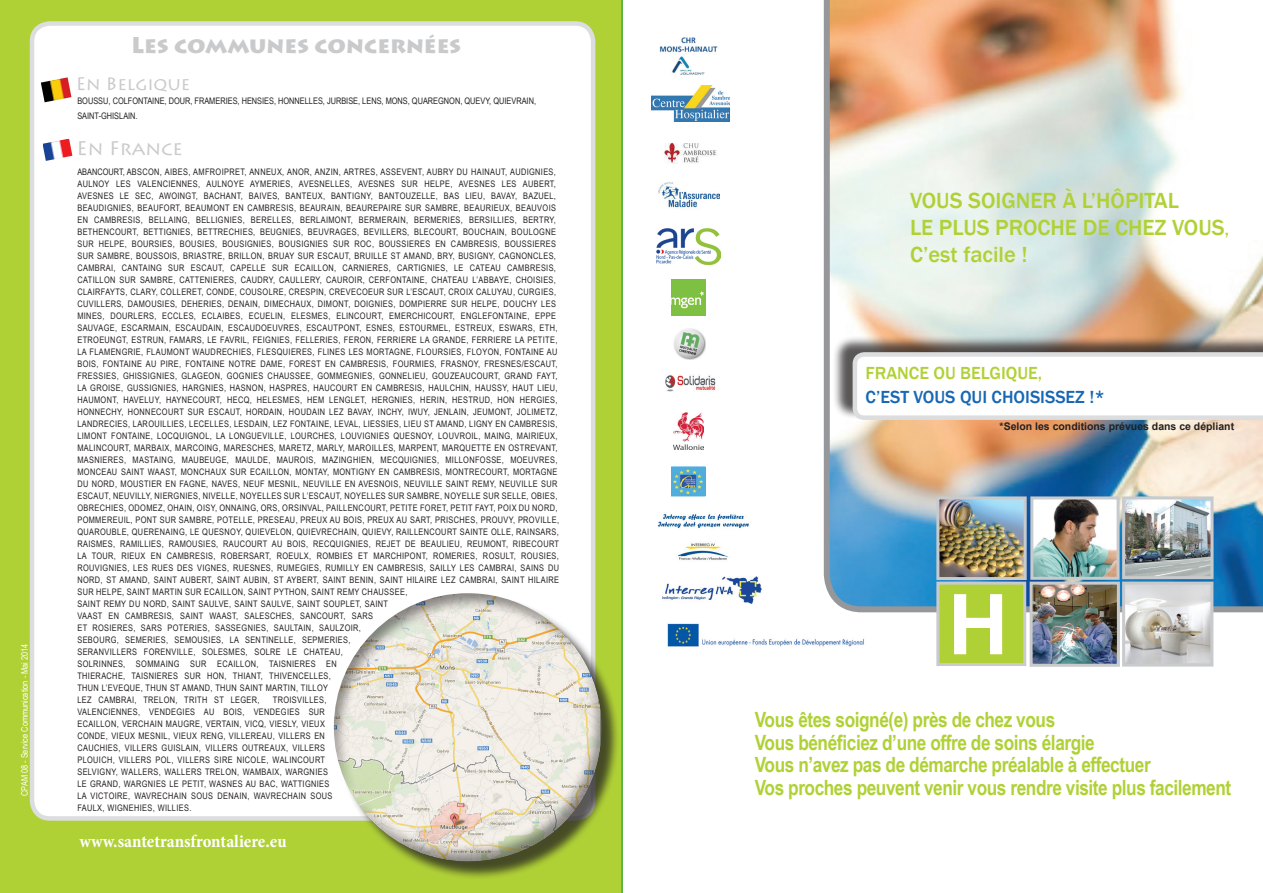
<style>
.page{position:relative;width:1263px;height:893px;background:#fff}
.page>*{position:absolute;margin:0;border:0;box-sizing:border-box;transform-origin:0 0}
.t1{font:700 84px "Arial";color:#fff}
.t2{font:500 22.5px/27px "Franklin Gothic";color:#b0d136}
.t3{font:900 22.5px "Lithos Pro";color:#c9cacc}
.t4{font:700 21px/22.5px "Arial Narrow";letter-spacing:-.02em;color:#b0d136}
.t5{font:19.5px "Lithos Pro";color:#c9cacc}
.t6{font:700 condensed 18px "Minion Pro";letter-spacing:-.005em;color:#fff}
.t7{font:500 18px "Franklin Gothic";color:#1767b3}
.t8{font:500 18px "Franklin Gothic";color:#b0d136}
.t9{font:18px "Lithos Pro";color:#c9cacc}
.t10{font:700 10.5px "Arial";color:#231f20}
.t11{font:9px/12px "Arial Narrow";letter-spacing:.04em;color:#231f20}
.t12{font:9px/15px "Arial Narrow";color:#231f20}
.t13{font:9px "Arial Narrow";color:#fff}
.s1{font-size:18px}
</style>
<div class="page">
<div style="left:0;top:0;width:623px;height:893px;background:#b0d136"></div>
<img style="left:824px;top:0;width:439px;height:612px">
<img style="left:1034px;top:500px;width:81px;height:76px">
<div style="left:1030px;top:496px;width:89px;height:84px;border:3px solid #c9cacc"></div>
<img style="left:940px;top:500px;width:83px;height:76px">
<div style="left:936px;top:496px;width:91px;height:84px;border:3px solid #c9cacc"></div>
<div style="left:832px;top:336px;width:431px;height:84px;background:#231f20;opacity:.75"></div>
<svg style="left:853px;top:352px;width:410px;height:68px"></svg>
<img style="left:1126px;top:500px;width:83px;height:75px">
<div style="left:1122px;top:496px;width:91px;height:83px;border:3px solid #c9cacc"></div>
<img style="left:1126px;top:586px;width:83px;height:77px">
<div style="left:1122px;top:582px;width:91px;height:85px;border:3px solid #c9cacc"></div>
<img style="left:1033px;top:586px;width:83px;height:77px">
<div style="left:1029px;top:582px;width:91px;height:85px;border:3px solid #c9cacc"></div>
<div style="left:938px;top:583px;width:87px;height:81px;background:#b0d136"></div>
<div style="left:936px;top:582px;width:90px;height:84px;border:3px solid #c9cacc"></div>
<img style="left:673px;top:328px;width:32px;height:31px">
<img style="left:658px;top:182px;width:61px;height:26px">
<img style="left:665px;top:375px;width:51px;height:17px">
<img style="left:673px;top:412px;width:30px;height:37px">
<img style="left:671px;top:466px;width:34px;height:30px">
<div style="left:32px;top:24px;width:561px;height:794px;background:#fff;border-radius:18px"></div>
<div style="left:30px;top:21px;width:565px;height:800px;border:4px solid #dcdddf;border-radius:18px"></div>
<img style="left:657px;top:514px;width:92px;height:46px">
<img style="left:667px;top:623px;width:197px;height:24px">
<img style="left:662px;top:576px;width:99px;height:27px">
<img style="left:43px;top:139px;width:29px;height:22px">
<img style="left:41px;top:77px;width:30px;height:25px">
<div style="left:336px;top:595px;width:284px;height:285px;background:#231f20;opacity:.75"></div>
<div style="left:333px;top:593px;width:271px;height:270px;background:#231f20;opacity:.5"></div>
<img style="left:657px;top:229px;width:63px;height:35px">
<img style="left:664px;top:143px;width:53px;height:21px">
<img style="left:659px;top:38px;width:59px;height:37px">
<img style="left:652px;top:85px;width:77px;height:36px">
<img style="left:671px;top:280px;width:35px;height:35px">
<p class="t13" style="left:18px;top:796px;width:154px;rotate:-90deg">CPAM 08 - Service Communication - Mai 2014</p>
<h2 class="t3" style="left:131px;top:31px;width:331px">Les communes concernées</h2>
<h3 class="t9" style="left:76px;top:73px;width:116px">En Belgique</h3>
<p class="t12" style="left:77px;top:92px;width:460px">BOUSSU, COLFONTAINE, DOUR, FRAMERIES, HENSIES, HONNELLES, JURBISE, LENS, MONS, QUAREGNON, QUEVY, QUIEVRAIN,<br>SAINT-GHISLAIN.</p>
<h3 class="t5" style="left:77px;top:137px;width:108px">En France</h3>
<p class="t11" style="left:77px;top:165px;width:483px">ABANCOURT, ABSCON, AIBES, AMFROIPRET, ANNEUX, ANOR, ANZIN, ARTRES, ASSEVENT, AUBRY DU HAINAUT, AUDIGNIES, AULNOY LES VALENCIENNES, AULNOYE AYMERIES, AVESNELLES, AVESNES SUR HELPE, AVESNES LES AUBERT, AVESNES LE SEC, AWOINGT, BACHANT, BAIVES, BANTEUX, BANTIGNY, BANTOUZELLE, BAS LIEU, BAVAY, BAZUEL, BEAUDIGNIES, BEAUFORT, BEAUMONT EN CAMBRESIS, BEAURAIN, BEAUREPAIRE SUR SAMBRE, BEAURIEUX, BEAUVOIS EN CAMBRESIS, BELLAING, BELLIGNIES, BERELLES, BERLAIMONT, BERMERAIN, BERMERIES, BERSILLIES, BERTRY, BETHENCOURT, BETTIGNIES, BETTRECHIES, BEUGNIES, BEUVRAGES, BEVILLERS, BLECOURT, BOUCHAIN, BOULOGNE SUR HELPE, BOURSIES, BOUSIES, BOUSIGNIES, BOUSIGNIES SUR ROC, BOUSSIERES EN CAMBRESIS, BOUSSIERES SUR SAMBRE, BOUSSOIS, BRIASTRE, BRILLON, BRUAY SUR ESCAUT, BRUILLE ST AMAND, BRY, BUSIGNY, CAGNONCLES, CAMBRAI, CANTAING SUR ESCAUT, CAPELLE SUR ECAILLON, CARNIERES, CARTIGNIES, LE CATEAU CAMBRESIS, CATILLON SUR SAMBRE, CATTENIERES, CAUDRY, CAULLERY, CAUROIR, CERFONTAINE, CHATEAU L’ABBAYE, CHOISIES, CLAIRFAYTS, CLARY, COLLERET, CONDE, COUSOLRE, CRESPIN, CREVECOEUR SUR L’ESCAUT, CROIX CALUYAU, CURGIES, CUVILLERS, DAMOUSIES, DEHERIES, DENAIN, DIMECHAUX, DIMONT, DOIGNIES, DOMPIERRE SUR HELPE, DOUCHY LES MINES, DOURLERS, ECCLES, ECLAIBES, ECUELIN, ELESMES, ELINCOURT, EMERCHICOURT, ENGLEFONTAINE, EPPE SAUVAGE, ESCARMAIN, ESCAUDAIN, ESCAUDOEUVRES, ESCAUTPONT, ESNES, ESTOURMEL, ESTREUX, ESWARS, ETH, ETROEUNGT, ESTRUN, FAMARS, LE FAVRIL, FEIGNIES, FELLERIES, FERON, FERRIERE LA GRANDE, FERRIERE LA PETITE, LA FLAMENGRIE, FLAUMONT WAUDRECHIES, FLESQUIERES, FLINES LES MORTAGNE, FLOURSIES, FLOYON, FONTAINE AU BOIS, FONTAINE AU PIRE, FONTAINE NOTRE DAME, FOREST EN CAMBRESIS, FOURMIES, FRASNOY, FRESNES/ESCAUT, FRESSIES, GHISSIGNIES, GLAGEON, GOGNIES CHAUSSEE, GOMMEGNIES, GONNELIEU, GOUZEAUCOURT, GRAND FAYT, LA GROISE, GUSSIGNIES, HARGNIES, HASNON, HASPRES, HAUCOURT EN CAMBRESIS, HAULCHIN, HAUSSY, HAUT LIEU, HAUMONT, HAVELUY, HAYNECOURT, HECQ, HELESMES, HEM LENGLET, HERGNIES, HERIN, HESTRUD, HON HERGIES, HONNECHY, HONNECOURT SUR ESCAUT, HORDAIN, HOUDAIN LEZ BAVAY, INCHY, IWUY, JENLAIN, JEUMONT, JOLIMETZ, LANDRECIES, LAROUILLIES, LECELLES, LESDAIN, LEZ FONTAINE, LEVAL, LIESSIES, LIEU ST AMAND, LIGNY EN CAMBRESIS, LIMONT FONTAINE, LOCQUIGNOL, LA LONGUEVILLE, LOURCHES, LOUVIGNIES QUESNOY, LOUVROIL, MAING, MAIRIEUX, MALINCOURT, MARBAIX, MARCOING, MARESCHES, MARETZ, MARLY, MAROILLES, MARPENT, MARQUETTE EN OSTREVANT, MASNIERES, MASTAING, MAUBEUGE, MAULDE, MAUROIS, MAZINGHIEN, MECQUIGNIES, MILLONFOSSE, MOEUVRES, MONCEAU SAINT WAAST, MONCHAUX SUR ECAILLON, MONTAY, MONTIGNY EN CAMBRESIS, MONTRECOURT, MORTAGNE DU NORD, MOUSTIER EN FAGNE, NAVES, NEUF MESNIL, NEUVILLE EN AVESNOIS, NEUVILLE SAINT REMY, NEUVILLE SUR ESCAUT, NEUVILLY, NIERGNIES, NIVELLE, NOYELLES SUR L’ESCAUT, NOYELLES SUR SAMBRE, NOYELLE SUR SELLE, OBIES, OBRECHIES, ODOMEZ, OHAIN, OISY, ONNAING, ORS, ORSINVAL, PAILLENCOURT, PETITE FORET, PETIT FAYT, POIX DU NORD, POMMEREUIL, PONT SUR SAMBRE, POTELLE, PRESEAU, PREUX AU BOIS, PREUX AU SART, PRISCHES, PROUVY, PROVILLE, QUAROUBLE, QUERENAING, LE QUESNOY, QUIEVELON, QUIEVRECHAIN, QUIEVY, RAILLENCOURT SAINTE OLLE, RAINSARS, RAISMES, RAMILLIES, RAMOUSIES, RAUCOURT AU BOIS, RECQUIGNIES, REJET DE BEAULIEU, REUMONT, RIBECOURT LA TOUR, RIEUX EN CAMBRESIS, ROBERSART, ROEULX, ROMBIES ET MARCHIPONT, ROMERIES, ROSULT, ROUSIES, ROUVIGNIES, LES RUES DES VIGNES, RUESNES, RUMEGIES, RUMILLY EN CAMBRESIS, SAILLY LES CAMBRAI, SAINS DU NORD, ST AMAND, SAINT AUBERT, SAINT AUBIN, ST AYBERT, SAINT BENIN, SAINT HILAIRE LEZ CAMBRAI, SAINT HILAIRE SUR HELPE, SAINT MARTIN SUR ECAILLON, SAINT PYTHON, SAINT REMY CHAUSSEE,<br>SAINT REMY DU NORD, SAINT SAULVE, SAINT SAULVE, SAINT SOUPLET, SAINT<br>VAAST EN CAMBRESIS, SAINT WAAST, SALESCHES, SANCOURT, SARS<br>ET ROSIERES, SARS POTERIES, SASSEGNIES, SAULTAIN, SAULZOIR,<br>SEBOURG, SEMERIES, SEMOUSIES, LA SENTINELLE, SEPMERIES,<br>SERANVILLERS FORENVILLE, SOLESMES, SOLRE LE CHATEAU,<br>SOLRINNES, SOMMAING SUR ECAILLON, TAISNIERES EN<br>THIERACHE, TAISNIERES SUR HON, THIANT, THIVENCELLES,<br>THUN L’EVEQUE, THUN ST AMAND, THUN SAINT MARTIN, TILLOY<br>LEZ CAMBRAI, TRELON, TRITH ST LEGER,</p>
<p class="t11" style="left:77px;top:693px;width:257px;text-indent:195px">TROISVILLES, VALENCIENNES, VENDEGIES AU BOIS, VENDEGIES SUR ECAILLON, VERCHAIN MAUGRE, VERTAIN, VICQ, VIESLY, VIEUX CONDE, VIEUX MESNIL, VIEUX RENG, VILLEREAU, VILLERS EN CAUCHIES, VILLERS GUISLAIN, VILLERS OUTREAUX, VILLERS PLOUICH, VILLERS POL, VILLERS SIRE NICOLE, WALINCOURT SELVIGNY, WALLERS, WALLERS TRELON, WAMBAIX, WARGNIES LE GRAND, WARGNIES LE PETIT, WASNES AU BAC, WATTIGNIES LA VICTOIRE, WAVRECHAIN SOUS DENAIN, WAVRECHAIN SOUS FAULX, WIGNEHIES, WILLIES.</p>
<h3 class="t6" style="left:80px;top:828px;width:209px">www.santetransfrontaliere.eu</h3>
<h2 class="t2" style="left:910px;top:188px;width:320px">VOUS SOIGNER À L’HÔPITAL<br>LE PLUS PROCHE DE CHEZ VOUS<span class="s1">,<br></span>C’est facile !</h2>
<h3 class="t8" style="left:866px;top:362px;width:178px">FRANCE OU BELGIQUE,</h3>
<h3 class="t7" style="left:866px;top:386px;width:241px">C’EST VOUS QUI CHOISISSEZ !*</h3>
<p class="t10" style="left:999px;top:419px;width:236px">*Selon les conditions prévues dans ce dépliant</p>
<h1 class="t1" style="left:948px;top:569px;width:62px">H</h1>
<h3 class="t4" style="left:755px;top:708px;width:478px">Vous êtes soigné(e) près de chez vous<br>Vous bénéficiez d’une offre de soins élargie<br>Vous n’avez pas de démarche préalable à effectuer<br>Vos proches peuvent venir vous rendre visite plus facilement</h3>
</div>
